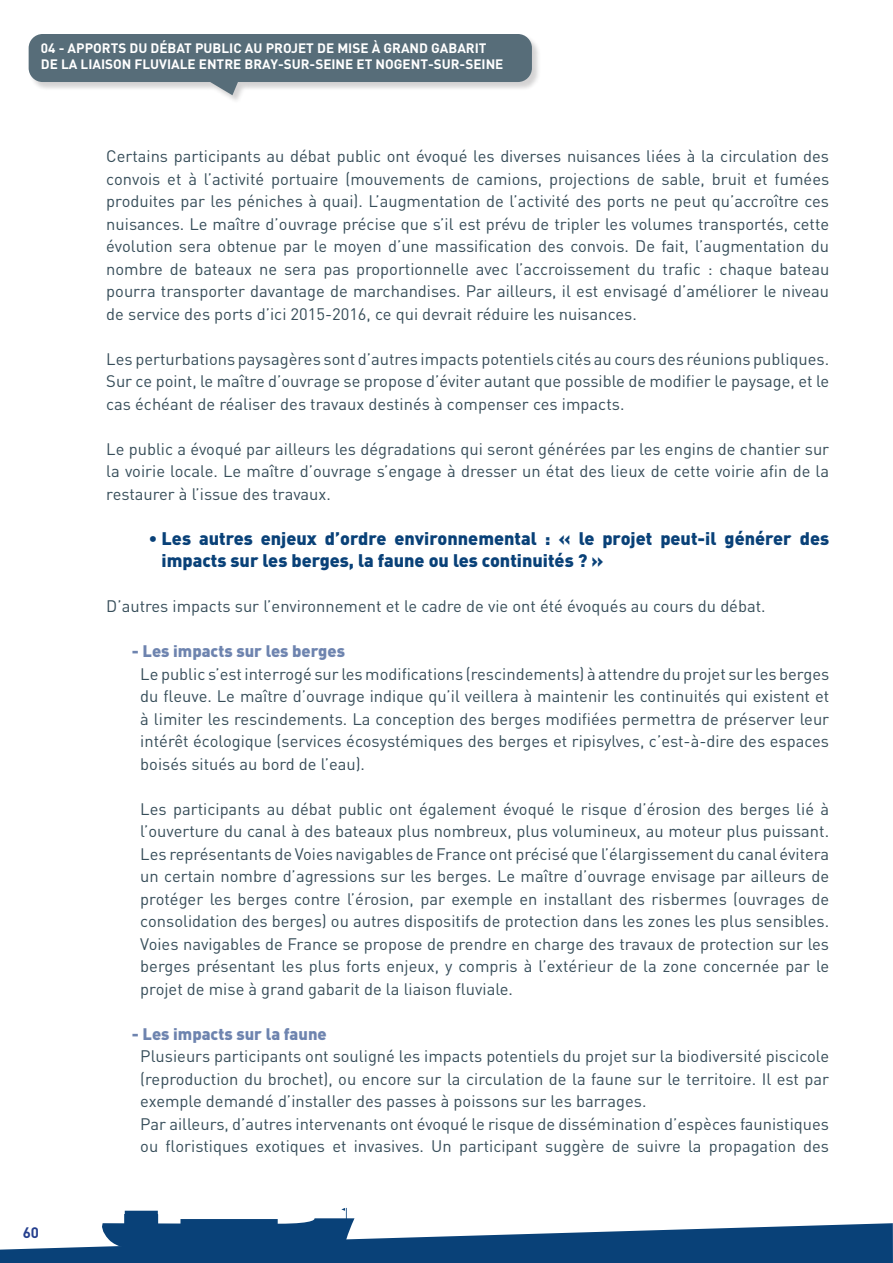
<style>
.page{position:relative;width:893px;height:1263px;background:#fff}
.page>*{position:absolute;margin:0;border:0;box-sizing:border-box;transform-origin:0 0}
.t1{font:900 18px/22.5px "DIN";color:#094178}
.t2{font:16.5px/22.5px "DIN";color:#364d59;text-align:justify}
.t3{font:900 16.5px "DIN";color:#6e84af}
.t4{font:700 15px "DIN";color:#253f8e}
.t5{font:700 13.5px/16.2px "DIN";color:#fff}
</style>
<div class="page">
<svg style="left:0;top:1208px;width:893px;height:55px"></svg>
<svg style="left:29px;top:34px;width:503px;height:61px;background:#778891"></svg>
<p class="t5" style="left:41px;top:40px;width:464px">04 - APPORTS DU DÉBAT PUBLIC AU PROJET DE MISE À GRAND GABARIT<br>DE LA LIAISON FLUVIALE ENTRE BRAY-SUR-SEINE ET NOGENT-SUR-SEINE</p>
<p class="t4" style="left:23px;top:1223px;width:18px">60</p>
<p class="t2" style="left:106px;top:145px;width:724px">Certains participants au débat public ont évoqué les diverses nuisances liées à la circulation des convois et à l’activité portuaire (mouvements de camions, projections de sable, bruit et fumées produites par les péniches à quai). L’augmentation de l’activité des ports ne peut qu’accroître ces nuisances. Le maître d’ouvrage précise que s’il est prévu de tripler les volumes transportés, cette évolution sera obtenue par le moyen d’une massification des convois. De fait, l’augmentation du nombre de bateaux ne sera pas proportionnelle avec l’accroissement du trafic : chaque bateau pourra transporter davantage de marchandises. Par ailleurs, il est envisagé d’améliorer le niveau de service des ports d’ici 2015-2016, ce qui devrait réduire les nuisances.</p>
<p class="t2" style="left:106px;top:347px;width:724px">Les perturbations paysagères sont d’autres impacts potentiels cités au cours des réunions publiques.<br>Sur ce point, le maître d’ouvrage se propose d’éviter autant que possible de modifier le paysage, et le cas échéant de réaliser des travaux destinés à compenser ces impacts.</p>
<p class="t2" style="left:106px;top:437px;width:724px">Le public a évoqué par ailleurs les dégradations qui seront générées par les engins de chantier sur la voirie locale. Le maître d’ouvrage s’engage à dresser un état des lieux de cette voirie afin de la restaurer à l’issue des travaux.</p>
<p class="t1" style="left:162px;top:526px;width:669px;text-indent:-13px">• Les autres enjeux d’ordre environnemental : « le projet peut-il générer des impacts sur les berges, la faune ou les continuités ? »</p>
<p class="t2" style="left:106px;top:595px;width:661px">D’autres impacts sur l’environnement et le cadre de vie ont été évoqués au cours du débat.</p>
<p class="t3" style="left:132px;top:640px;width:215px">- Les impacts sur les berges</p>
<p class="t2" style="left:140px;top:662px;width:690px">Le public s’est interrogé sur les modifications (rescindements) à attendre du projet sur les berges du fleuve. Le maître d’ouvrage indique qu’il veillera à maintenir les continuités qui existent et à limiter les rescindements. La conception des berges modifiées permettra de préserver leur intérêt écologique (services écosystémiques des berges et ripisylves, c’est-à-dire des espaces boisés situés au bord de l’eau).</p>
<p class="t2" style="left:140px;top:797px;width:690px">Les participants au débat public ont également évoqué le risque d’érosion des berges lié à l’ouverture du canal à des bateaux plus nombreux, plus volumineux, au moteur plus puissant.<br>Les représentants de Voies navigables de France ont précisé que l’élargissement du canal évitera un certain nombre d’agressions sur les berges. Le maître d’ouvrage envisage par ailleurs de protéger les berges contre l’érosion, par exemple en installant des risbermes (ouvrages de consolidation des berges) ou autres dispositifs de protection dans les zones les plus sensibles.<br>Voies navigables de France se propose de prendre en charge des travaux de protection sur les berges présentant les plus forts enjeux, y compris à l’extérieur de la zone concernée par le projet de mise à grand gabarit de la liaison fluviale.</p>
<p class="t3" style="left:132px;top:1023px;width:196px">- Les impacts sur la faune</p>
<p class="t2" style="left:140px;top:1045px;width:690px">Plusieurs participants ont souligné les impacts potentiels du projet sur la biodiversité piscicole (reproduction du brochet), ou encore sur la circulation de la faune sur le territoire. Il est par exemple demandé d’installer des passes à poissons sur les barrages.</p>
<p class="t2" style="left:140px;top:1112px;width:690px">Par ailleurs, d’autres intervenants ont évoqué le risque de dissémination d’espèces faunistiques ou floristiques exotiques et invasives. Un participant suggère de suivre la propagation des</p>
</div>
